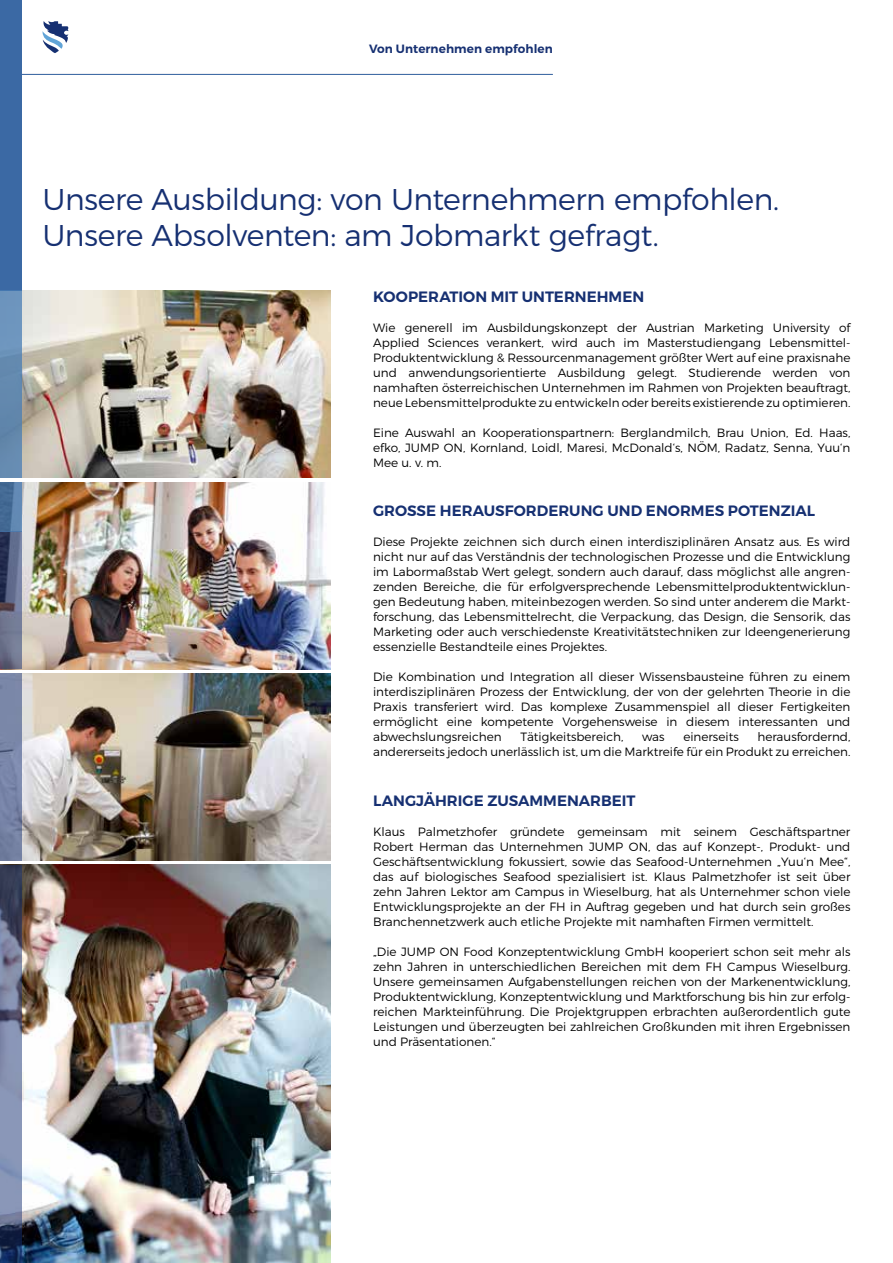
<style>
.page{position:relative;width:893px;height:1263px;background:#fff}
.page>*{position:absolute;margin:0;border:0;box-sizing:border-box;transform-origin:0 0}
.t1{font:300 30px/36px "Montserrat";letter-spacing:-.015em;color:#163072}
.t2{font:600 15px "Montserrat";color:#163072}
.t3{font:300 12px/15px "Montserrat";color:#000;text-align:justify}
.t4{font:600 12px "Montserrat";letter-spacing:.005em;color:#163072}
</style>
<div class="page">
<img style="left:21px;top:291px;width:310px;height:187px">
<img style="left:21px;top:674px;width:310px;height:187px">
<img style="left:21px;top:865px;width:310px;height:398px">
<img style="left:21px;top:482px;width:310px;height:187px">
<hr style="left:892px;top:923px;width:1px;height:212px;background:#61a4d7">
<hr style="left:21px;top:74px;width:532px;height:1px;background:#61a4d7">
<svg style="left:43px;top:21px;width:25px;height:32px"></svg>
<div style="left:0;top:0;width:21px;height:291px;background:#3b69a4"></div>
<svg style="left:0;top:531px;width:21px;height:138px;background:#5b6380"></svg>
<div style="left:0;top:674px;width:21px;height:187px;background:linear-gradient(to bottom,#7c89aa,#737fa2)"></div>
<svg style="left:0;top:865px;width:21px;height:398px;background:#6a7493"></svg>
<div style="left:0;top:291px;width:21px;height:187px;background:linear-gradient(to bottom,#6d95be,#6085a9)"></div>
<svg style="left:0;top:482px;width:21px;height:49px"></svg>
<p class="t4" style="left:369px;top:41px;width:185px">Von Unternehmen empfohlen</p>
<h1 class="t1" style="left:43px;top:181px;width:738px">Unsere Ausbildung: von Unternehmern empfohlen.<br>Unsere Absolventen: am Jobmarkt gefragt.</h1>
<p class="t2" style="left:373px;top:287px;width:273px">KOOPERATION MIT UNTERNEHMEN</p>
<p class="t3" style="left:373px;top:320px;width:479px;text-align:left">Wie generell im Ausbildungskonzept der Austrian Marketing University of Applied Sciences verankert, wird auch im Masterstudiengang Lebensmittel-Produktentwicklung &amp; Ressourcenmanagement größter Wert auf eine praxisnahe und anwendungsorientierte Ausbildung gelegt. Studierende werden von namhaften österreichischen Unternehmen im Rahmen von Projekten beauftragt, neue Lebensmittelprodukte zu entwickeln oder bereits existierende zu optimieren.</p>
<p class="t3" style="left:373px;top:425px;width:479px">Eine Auswahl an Kooperationspartnern: Berglandmilch, Brau Union, Ed. Haas, efko, JUMP ON, Kornland, Loidl, Maresi, McDonald‘s, NÖM, Radatz, Senna, Yuu‘n Mee u. v. m.</p>
<p class="t2" style="left:373px;top:502px;width:444px">GROSSE HERAUSFORDERUNG UND ENORMES POTENZIAL</p>
<p class="t3" style="left:373px;top:534px;width:479px">Diese Projekte zeichnen sich durch einen interdisziplinären Ansatz aus. Es wird nicht nur auf das Verständnis der technologischen Prozesse und die Entwicklung im Labormaßstab Wert gelegt, sondern auch darauf, dass möglichst alle angren&shy;zenden Bereiche, die für erfolgversprechende Lebensmittelproduktentwicklun&shy;gen Bedeutung haben, miteinbezogen werden. So sind unter anderem die Markt&shy;forschung, das Lebensmittelrecht, die Verpackung, das Design, die Sensorik, das Marketing oder auch verschiedenste Kreativitätstechniken zur Ideengenerierung essenzielle Bestandteile eines Projektes.</p>
<p class="t3" style="left:373px;top:669px;width:479px">Die Kombination und Integration all dieser Wissensbausteine führen zu einem interdisziplinären Prozess der Entwicklung, der von der gelehrten Theorie in die Praxis transferiert wird. Das komplexe Zusammenspiel all dieser Fertigkeiten ermöglicht eine kompetente Vorgehensweise in diesem interessanten und abwechslungsreichen</p>
<p class="t3" style="left:373px;top:729px;width:479px;text-align:right">herausfordernd,<br>andererseits jedoch unerlässlich ist, um die Marktreife für ein Produkt zu erreichen.</p>
<p class="t2" style="left:373px;top:791px;width:264px">LANGJÄHRIGE ZUSAMMENARBEIT</p>
<p class="t3" style="left:373px;top:824px;width:479px">Klaus Palmetzhofer gründete gemeinsam mit seinem Geschäftspartner Robert Herman das Unternehmen JUMP ON, das auf Konzept-, Produkt- und Geschäftsentwicklung fokussiert, sowie das Seafood-Unternehmen „Yuu‘n Mee“, das auf biologisches Seafood spezialisiert ist. Klaus Palmetzhofer ist seit über zehn Jahren Lektor am Campus in Wieselburg, hat als Unternehmer schon viele Entwicklungsprojekte an der FH in Auftrag gegeben und hat durch sein großes Branchennetzwerk auch etliche Projekte mit namhaften Firmen vermittelt.</p>
<p class="t3" style="left:373px;top:944px;width:479px">„Die JUMP ON Food Konzeptentwicklung GmbH kooperiert schon seit mehr als zehn Jahren in unterschiedlichen Bereichen mit dem FH Campus Wieselburg.<br>Unsere gemeinsamen Aufgabenstellungen reichen von der Markenentwicklung, Produktentwicklung, Konzeptentwicklung und Marktforschung bis hin zur erfolg&shy;reichen Markteinführung. Die Projektgruppen erbrachten außerordentlich gute Leistungen und überzeugten bei zahlreichen Großkunden mit ihren Ergebnissen und Präsentationen.“</p>
<p class="t3" style="left:520px;top:729px;width:105px">Tätigkeitsbereich,</p>
<p class="t3" style="left:642px;top:729px;width:24px">was</p>
<p class="t3" style="left:683px;top:729px;width:57px">einerseits</p>
</div>
